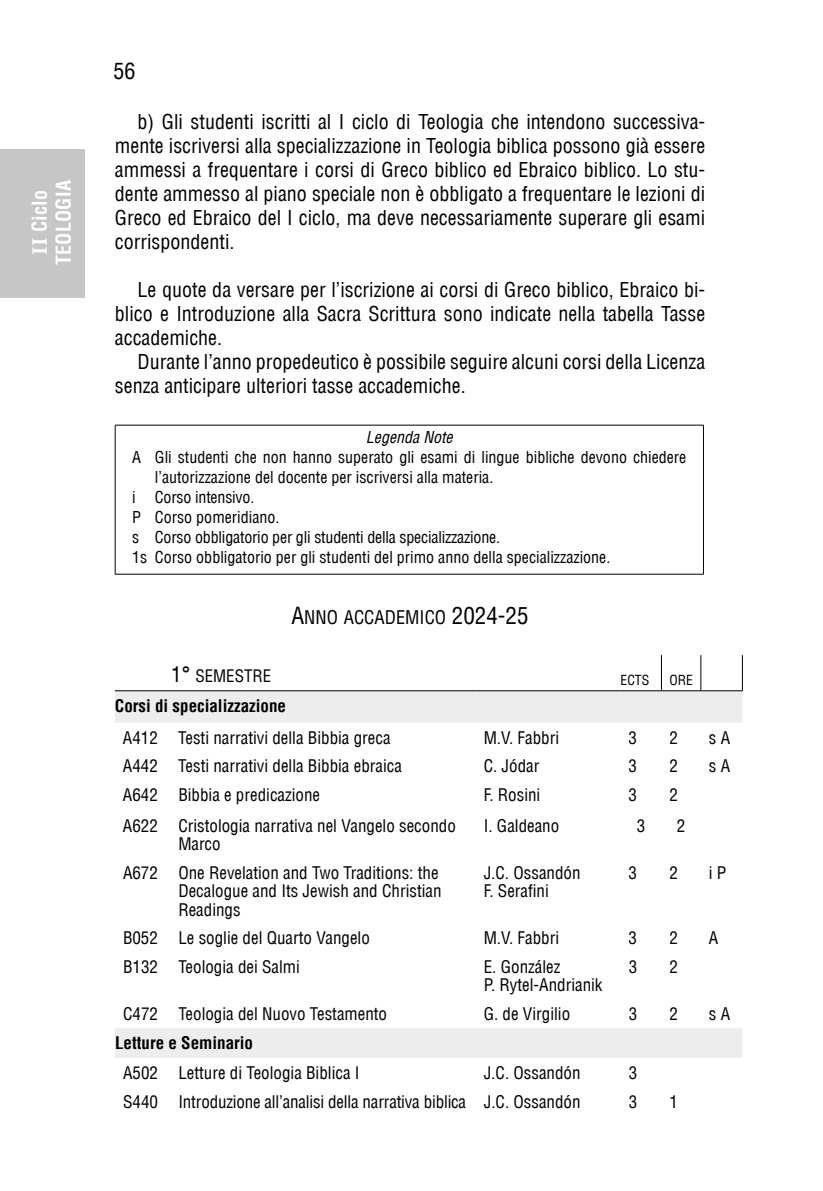
<style>
.page{position:relative;width:823px;height:1191px;background:#fff}
.page>*{position:absolute;margin:0;border:0;box-sizing:border-box;transform-origin:0 0}
.t1{font:condensed 22px "Helvetica LT";color:#000}
.t2{font:condensed 20px/24px "Helvetica LT";color:#000;text-align:justify}
.t3{font:700 condensed 20px/24px "Helvetica LT";letter-spacing:.01em;color:#fff;text-align:center}
.t4{font:18.4px "Helvetica LT Condensed SC800";color:#000}
.t5{font:condensed 17px/18.4px "Helvetica LT";color:#000}
.t6{font:700 condensed 17px "Helvetica LT";color:#000}
.t7{font:16.8px "Helvetica LT Condensed SC800";color:#000}
.t8{font:condensed 16px "Helvetica LT";color:#000}
.t9{font:italic condensed 16px "Helvetica LT";color:#000}
.t10{font:13.6px "Helvetica LT Condensed SC800";color:#000}
.s1{font-family:"Minion Variable Concept";font-weight:400;font-stretch:normal;font-size:22px}
.s2{font-size:23px}
.s3{font-size:21px}
</style>
<div class="page">
<div style="left:0;top:149px;width:85px;height:149px;background:#c6c6c6"></div>
<hr style="left:115px;top:425px;width:1px;height:149px;background:#000">
<hr style="left:115px;top:425px;width:588px;height:1px;background:#000">
<hr style="left:702px;top:425px;width:1px;height:149px;background:#000">
<hr style="left:115px;top:574px;width:588px;height:1px;background:#000">
<svg style="left:115px;top:691px;width:627px;height:367px"></svg>
<hr style="left:660px;top:655px;width:1px;height:35px;background:#000">
<hr style="left:700px;top:655px;width:1px;height:35px;background:#000">
<hr style="left:741px;top:655px;width:1px;height:35px;background:#000">
<hr style="left:620px;top:690px;width:41px;height:1px;background:#000">
<hr style="left:661px;top:690px;width:39px;height:1px;background:#000">
<hr style="left:700px;top:690px;width:42px;height:1px;background:#000">
<hr style="left:115px;top:690px;width:55px;height:1px;background:#000">
<hr style="left:170px;top:690px;width:305px;height:1px;background:#000">
<hr style="left:475px;top:690px;width:145px;height:1px;background:#000">
<p class="t3" style="left:27px;top:265px;width:86px;rotate:-90deg"><span class="s1">II</span> Ciclo<br>TEOLOGIA</p>
<p class="t1" style="left:113px;top:57px;width:23px">56</p>
<p class="t2" style="left:115px;top:109px;width:591px;text-indent:23px">b) Gli studenti iscritti al I ciclo di Teologia che intendono successiva&shy;mente iscriversi alla specializzazione in Teologia biblica possono già essere ammessi a frequentare i corsi di Greco biblico ed Ebraico biblico. Lo stu&shy;dente ammesso al piano speciale non è obbligato a frequentare le lezioni di Greco ed Ebraico del I ciclo, ma deve necessariamente superare gli esami corrispondenti.</p>
<p class="t2" style="left:115px;top:277px;width:591px;text-indent:23px">Le quote da versare per l’iscrizione ai corsi di Greco biblico, Ebraico bi&shy;blico e Introduzione alla Sacra Scrittura sono indicate nella tabella Tasse accademiche.</p>
<p class="t2" style="left:115px;top:349px;width:591px;text-indent:23px">Durante l’anno propedeutico è possibile seguire alcuni corsi della Licenza senza anticipare ulteriori tasse accademiche.</p>
<p class="t9" style="left:366px;top:427px;width:88px">Legenda Note</p>
<p class="t8" style="left:132px;top:447px;width:555px">A Gli studenti che non hanno superato gli esami di lingue bibliche devono chiedere</p>
<p class="t8" style="left:155px;top:467px;width:340px">l’autorizzazione del docente per iscriversi alla materia.</p>
<p class="t8" style="left:132px;top:487px;width:123px">i Corso intensivo.</p>
<p class="t8" style="left:132px;top:507px;width:149px">P Corso pomeridiano.</p>
<p class="t8" style="left:132px;top:527px;width:369px">s Corso obbligatorio per gli studenti della specializzazione.</p>
<p class="t8" style="left:132px;top:547px;width:479px">1s Corso obbligatorio per gli studenti del primo anno della specializzazione.</p>
<p class="t4" style="left:291px;top:606px;width:238px"><span class="s2">A</span>NNO ACCADEMICO <span class="s2">2024-25</span></p>
<p class="t7" style="left:171px;top:665px;width:101px"><span class="s3">1°</span> SEMESTRE</p>
<p class="t10" style="left:620px;top:671px;width:30px">ECTS</p>
<p class="t10" style="left:669px;top:671px;width:25px">ORE</p>
<p class="t6" style="left:115px;top:695px;width:172px">Corsi di specializzazione</p>
<p class="t5" style="left:123px;top:728px;width:269px">A412 Testi narrativi della Bibbia greca</p>
<p class="t5" style="left:483px;top:728px;width:77px">M.V. Fabbri</p>
<p class="t5" style="left:628px;top:728px;width:10px">3</p>
<p class="t5" style="left:669px;top:728px;width:10px">2</p>
<p class="t5" style="left:708px;top:728px;width:23px">s A</p>
<p class="t5" style="left:123px;top:757px;width:280px">A442 Testi narrativi della Bibbia ebraica</p>
<p class="t5" style="left:483px;top:757px;width:57px">C. Jódar</p>
<p class="t5" style="left:628px;top:757px;width:10px">3</p>
<p class="t5" style="left:669px;top:757px;width:10px">2</p>
<p class="t5" style="left:708px;top:757px;width:23px">s A</p>
<p class="t5" style="left:123px;top:785px;width:198px">A642 Bibbia e predicazione</p>
<p class="t5" style="left:483px;top:785px;width:58px">F. Rosini</p>
<p class="t5" style="left:628px;top:785px;width:10px">3</p>
<p class="t5" style="left:669px;top:785px;width:10px">2</p>
<p class="t5" style="left:178px;top:816px;width:279px;text-indent:-55px">A622 Cristologia narrativa nel Vangelo secondo<br>Marco</p>
<p class="t5" style="left:483px;top:816px;width:77px">I. Galdeano</p>
<p class="t5" style="left:636px;top:816px;width:10px">3</p>
<p class="t5" style="left:676px;top:816px;width:10px">2</p>
<p class="t5" style="left:178px;top:863px;width:264px;text-indent:-55px">A672 One Revelation and Two Traditions: the<br>Decalogue and Its Jewish and Christian<br>Readings</p>
<p class="t5" style="left:483px;top:863px;width:98px">J.C. Ossandón<br>F. Serafini</p>
<p class="t5" style="left:628px;top:863px;width:10px">3</p>
<p class="t5" style="left:669px;top:863px;width:10px">2</p>
<p class="t5" style="left:708px;top:863px;width:19px">i P</p>
<p class="t5" style="left:123px;top:928px;width:248px">B052 Le soglie del Quarto Vangelo</p>
<p class="t5" style="left:483px;top:928px;width:77px">M.V. Fabbri</p>
<p class="t5" style="left:628px;top:928px;width:10px">3</p>
<p class="t5" style="left:669px;top:928px;width:10px">2</p>
<p class="t5" style="left:708px;top:928px;width:11px">A</p>
<p class="t5" style="left:123px;top:957px;width:178px">B132 Teologia dei Salmi</p>
<p class="t5" style="left:483px;top:957px;width:120px">E. González<br>P. Rytel-Andrianik</p>
<p class="t5" style="left:628px;top:957px;width:10px">3</p>
<p class="t5" style="left:669px;top:957px;width:10px">2</p>
<p class="t5" style="left:123px;top:1004px;width:265px">C472 Teologia del Nuovo Testamento</p>
<p class="t5" style="left:483px;top:1004px;width:88px">G. de Virgilio</p>
<p class="t5" style="left:628px;top:1004px;width:10px">3</p>
<p class="t5" style="left:669px;top:1004px;width:10px">2</p>
<p class="t5" style="left:708px;top:1004px;width:23px">s A</p>
<p class="t6" style="left:115px;top:1032px;width:139px">Letture e Seminario</p>
<p class="t5" style="left:123px;top:1063px;width:238px">A502 Letture di Teologia Biblica I</p>
<p class="t5" style="left:483px;top:1063px;width:98px">J.C. Ossandón</p>
<p class="t5" style="left:628px;top:1063px;width:10px">3</p>
<p class="t5" style="left:123px;top:1092px;width:459px">S440 Introduzione all’analisi della narrativa biblica J.C. Ossandón</p>
<p class="t5" style="left:628px;top:1092px;width:10px">3</p>
<p class="t5" style="left:669px;top:1092px;width:10px">1</p>
</div>
